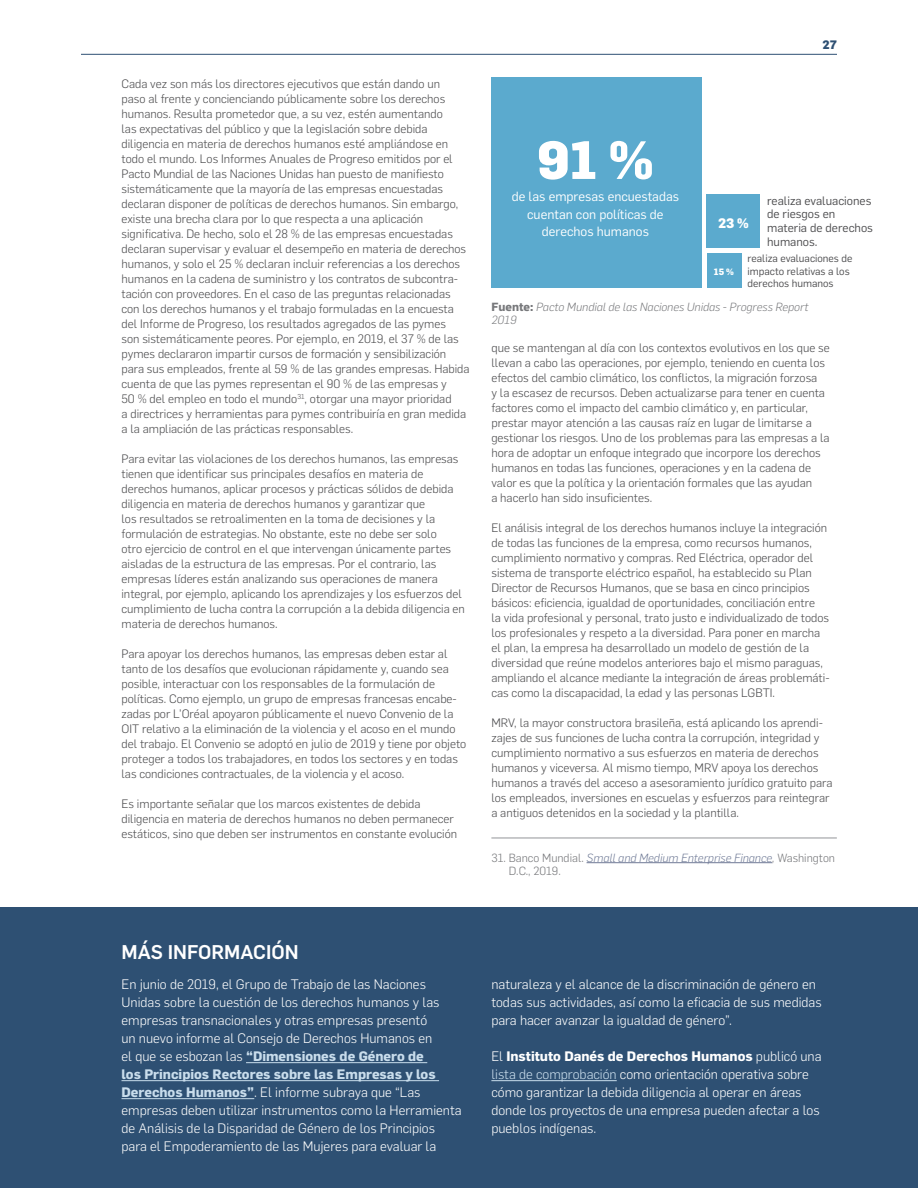
<style>
.page{position:relative;width:918px;height:1188px;background:#fff}
.page>*{position:absolute;margin:0;border:0;box-sizing:border-box;transform-origin:0 0}
.t1{font:800 52.5px "Flama";color:#fff}
.t2{font:500 19.5px "Flama";color:#fff}
.t3{font:300 13.5px/18px "Flama";color:#fff}
.t4{font:800 13.5px "Flama";color:#fff}
.t5{font:13.05px/17.4px "Flama";color:#fff;text-align:center}
.t6{font:300 12px/15px "Flama";color:#4d4d4f}
.t7{font:12px/13.6px "Flama";color:#4d4d4f}
.t8{font:800 12px "Flama";color:#2e5073}
.t9{font:300 11.7px/13px "Flama";color:#77787b}
.t10{font:italic 300 11.7px/13px "Flama";color:#77787b}
.t11{font:10.5px/12.8px "Flama";color:#4d4d4f}
.t12{font:800 9px "Flama";color:#fff}
.s1{font-weight:700;font-style:normal}
.s2{font-style:italic;color:#6e7995}
.s3{font-style:italic}
.s4{font-weight:700;color:#c9ddec}
.s5{font-weight:700}
.s6{color:#c9ddec}
</style>
<div class="page">
<hr style="left:81px;top:54px;width:756px;height:1px;background:#2e5073">
<hr style="left:587px;top:862px;width:185px;height:1px;background:#6e7995">
<div style="left:491px;top:78px;width:211px;height:210px;background:#5baace"></div>
<div style="left:707px;top:253px;width:35px;height:35px;background:#5baace"></div>
<div style="left:707px;top:195px;width:53px;height:53px;background:#5baace"></div>
<div style="left:0;top:907px;width:918px;height:281px;background:#2e5073"></div>
<hr style="left:246px;top:1062px;width:181px;height:1px;background:#c9ddec">
<hr style="left:122px;top:1080px;width:317px;height:1px;background:#c9ddec">
<hr style="left:122px;top:1098px;width:132px;height:1px;background:#c9ddec">
<hr style="left:491px;top:1080px;width:126px;height:1px;background:#c9ddec">
<hr style="left:491px;top:838px;width:346px;height:1px;background:#939598">
<p class="t6" style="left:121px;top:75px;width:350px">Cada vez son más los directores ejecutivos que están dando un<br>paso al frente y concienciando públicamente sobre los derechos humanos. Resulta prometedor que, a su vez, estén aumentando<br>las expectativas del público y que la legislación sobre debida diligencia en materia de derechos humanos esté ampliándose en todo el mundo. Los Informes Anuales de Progreso emitidos por el Pacto Mundial de las Naciones Unidas han puesto de manifiesto sistemáticamente que la mayoría de las empresas encuestadas declaran disponer de políticas de derechos humanos. Sin embargo, existe una brecha clara por lo que respecta a una aplicación significativa. De hecho, solo el 28 % de las empresas encuestadas declaran supervisar y evaluar el desempeño en materia de derechos humanos, y solo el 25 % declaran incluir referencias a los derechos humanos en la cadena de suministro y los contratos de subcontra&shy;tación con proveedores. En el caso de las preguntas relacionadas con los derechos humanos y el trabajo formuladas en la encuesta del Informe de Progreso, los resultados agregados de las pymes<br>son sistemáticamente peores. Por ejemplo, en 2019, el 37 % de las pymes declararon impartir cursos de formación y sensibilización para sus empleados, frente al 59 % de las grandes empresas. Habida cuenta de que las pymes representan el 90 % de las empresas y<br>50 % del empleo en todo el mundo<sup>31</sup>, otorgar una mayor prioridad<br>a directrices y herramientas para pymes contribuiría en gran medida a la ampliación de las prácticas responsables.</p>
<p class="t6" style="left:121px;top:450px;width:345px">Para evitar las violaciones de los derechos humanos, las empresas tienen que identificar sus principales desafíos en materia de derechos humanos, aplicar procesos y prácticas sólidos de debida diligencia en materia de derechos humanos y garantizar que<br>los resultados se retroalimenten en la toma de decisiones y la formulación de estrategias. No obstante, este no debe ser solo<br>otro ejercicio de control en el que intervengan únicamente partes aisladas de la estructura de las empresas. Por el contrario, las empresas líderes están analizando sus operaciones de manera integral, por ejemplo, aplicando los aprendizajes y los esfuerzos del cumplimiento de lucha contra la corrupción a la debida diligencia en materia de derechos humanos.</p>
<p class="t6" style="left:121px;top:645px;width:346px">Para apoyar los derechos humanos, las empresas deben estar al tanto de los desafíos que evolucionan rápidamente y, cuando sea posible, interactuar con los responsables de la formulación de políticas. Como ejemplo, un grupo de empresas francesas encabe&shy;zadas por L’Oréal apoyaron públicamente el nuevo Convenio de la OIT relativo a la eliminación de la violencia y el acoso en el mundo del trabajo. El Convenio se adoptó en julio de 2019 y tiene por objeto proteger a todos los trabajadores, en todos los sectores y en todas las condiciones contractuales, de la violencia y el acoso.</p>
<p class="t6" style="left:121px;top:795px;width:337px">Es importante señalar que los marcos existentes de debida diligencia en materia de derechos humanos no deben permanecer estáticos, sino que deben ser instrumentos en constante evolución</p>
<h1 class="t1" style="left:537px;top:122px;width:118px">91 %</h1>
<p class="t8" style="left:823px;top:36px;width:16px">27</p>
<p class="t5" style="left:512px;top:187px;width:169px">de las empresas encuestadas cuentan con políticas de derechos humanos</p>
<p class="t7" style="left:767px;top:193px;width:107px">realiza evaluaciones de riesgos en materia de derechos humanos.</p>
<p class="t4" style="left:718px;top:213px;width:32px">23 %</p>
<p class="t12" style="left:714px;top:265px;width:21px">15 %</p>
<p class="t11" style="left:748px;top:251px;width:106px">realiza evaluaciones de impacto relativas a los derechos humanos</p>
<p class="t10" style="left:491px;top:300px;width:319px"><span class="s1">Fuente:</span> Pacto Mundial de las Naciones Unidas - Progress Report<br>2019</p>
<p class="t6" style="left:491px;top:339px;width:340px">que se mantengan al día con los contextos evolutivos en los que se llevan a cabo las operaciones, por ejemplo, teniendo en cuenta los efectos del cambio climático, los conflictos, la migración forzosa<br>y la escasez de recursos. Deben actualizarse para tener en cuenta factores como el impacto del cambio climático y, en particular, prestar mayor atención a las causas raíz en lugar de limitarse a gestionar los riesgos. Uno de los problemas para las empresas a la hora de adoptar un enfoque integrado que incorpore los derechos humanos en todas las funciones, operaciones y en la cadena de valor es que la política y la orientación formales que las ayudan<br>a hacerlo han sido insuficientes.</p>
<p class="t6" style="left:491px;top:519px;width:340px">El análisis integral de los derechos humanos incluye la integración de todas las funciones de la empresa, como recursos humanos, cumplimiento normativo y compras. Red Eléctrica, operador del sistema de transporte eléctrico español, ha establecido su Plan Director de Recursos Humanos, que se basa en cinco principios básicos: eficiencia, igualdad de oportunidades, conciliación entre<br>la vida profesional y personal, trato justo e individualizado de todos los profesionales y respeto a la diversidad. Para poner en marcha el plan, la empresa ha desarrollado un modelo de gestión de la diversidad que reúne modelos anteriores bajo el mismo paraguas, ampliando el alcance mediante la integración de áreas problemáti&shy;cas como la discapacidad, la edad y las personas LGBTI.</p>
<p class="t6" style="left:491px;top:714px;width:343px">MRV, la mayor constructora brasileña, está aplicando los aprendi&shy;zajes de sus funciones de lucha contra la corrupción, integridad y cumplimiento normativo a sus esfuerzos en materia de derechos humanos y viceversa. Al mismo tiempo, MRV apoya los derechos humanos a través del acceso a asesoramiento jurídico gratuito para los empleados, inversiones en escuelas y esfuerzos para reintegrar a antiguos detenidos en la sociedad y la plantilla.</p>
<p class="t9" style="left:509px;top:850px;width:328px;text-indent:-17px">31. Banco Mundial. <span class="s2">Small and Medium Enterprise Finance</span><span class="s3">,</span> Washington<br>D.C., 2019.</p>
<h2 class="t2" style="left:122px;top:938px;width:179px">MÁS INFORMACIÓN</h2>
<p class="t3" style="left:122px;top:975px;width:342px">En junio de 2019, el Grupo de Trabajo de las Naciones Unidas sobre la cuestión de los derechos humanos y las empresas transnacionales y otras empresas presentó<br>un nuevo informe al Consejo de Derechos Humanos en<br>el que se esbozan las <span class="s4">“Dimensiones de Género de<br>los Principios Rectores sobre las Empresas y los Derechos Humanos”</span>. El informe subraya que “Las empresas deben utilizar instrumentos como la Herramienta de Análisis de la Disparidad de Género de los Principios para el Empoderamiento de las Mujeres para evaluar la</p>
<p class="t3" style="left:491px;top:975px;width:332px">naturaleza y el alcance de la discriminación de género en todas sus actividades, así como la eficacia de sus medidas para hacer avanzar la igualdad de género”.</p>
<p class="t3" style="left:491px;top:1047px;width:332px">El <span class="s5">Instituto Danés de Derechos Humanos</span> publicó una <span class="s6">lista de comprobación</span> como orientación operativa sobre cómo garantizar la debida diligencia al operar en áreas donde los proyectos de una empresa pueden afectar a los pueblos indígenas.</p>
</div>
